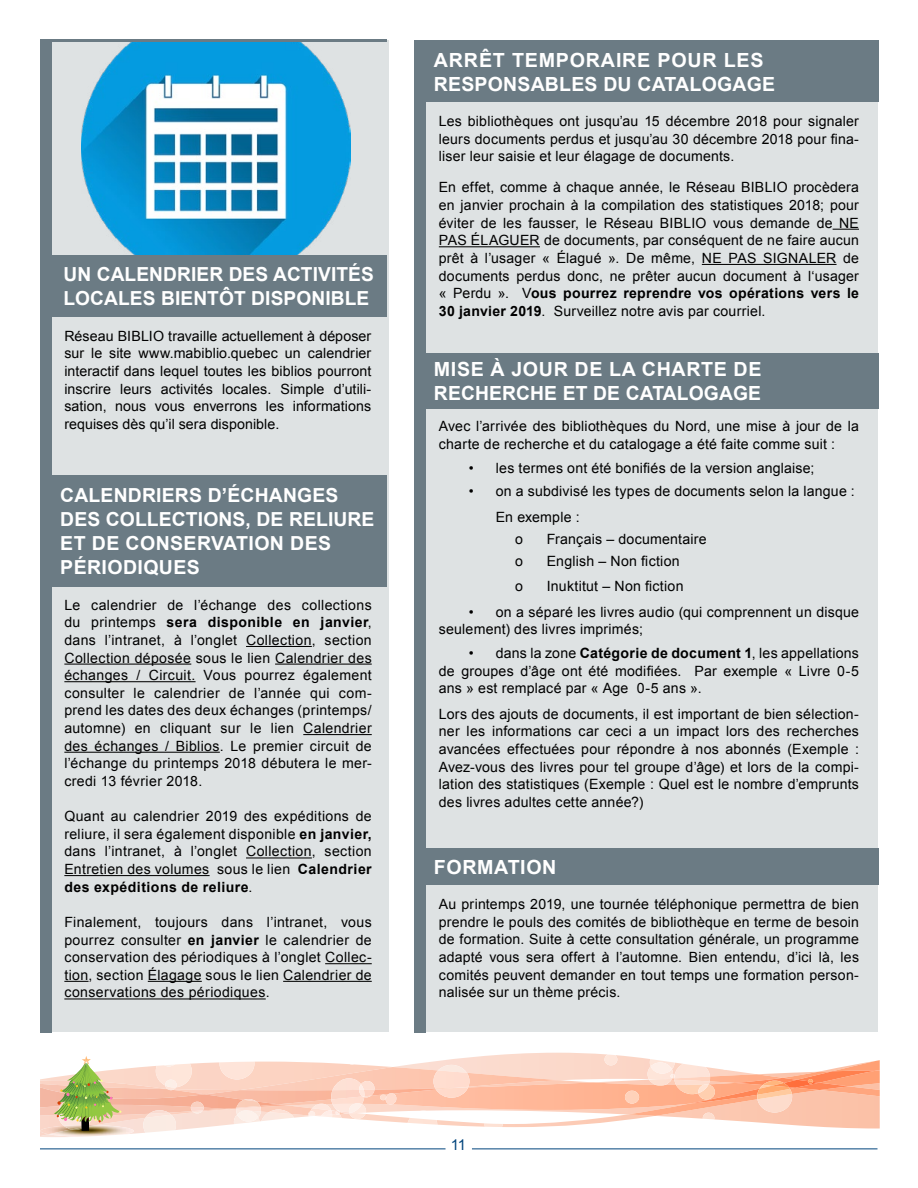
<style>
.page{position:relative;width:918px;height:1188px;background:#fff}
.page>*{position:absolute;margin:0;border:0;box-sizing:border-box;transform-origin:0 0}
.t1{font:700 19.5px/24px "Arial";letter-spacing:.01em;color:#fff}
.t2{font:700 19.5px "Arial";letter-spacing:.03em;color:#fff}
.t3{font:700 19.35px/24px "Arial";letter-spacing:.005em;color:#fff}
.t4{font:15px "Arial";color:#00447c}
.t5{font:14.1px/17.7px "Arial";letter-spacing:.015em;color:#000;text-align:justify}
.s1{font-weight:700}
</style>
<div class="page">
<hr style="left:40px;top:1149px;width:406px;height:1px;background:#00447c">
<hr style="left:472px;top:1149px;width:406px;height:1px;background:#00447c">
<div style="left:52px;top:40px;width:336px;height:992px;background:#dee2e3"></div>
<div style="left:426px;top:40px;width:452px;height:992px;background:#dee2e3"></div>
<img style="left:82px;top:42px;width:269px;height:213px">
<div style="left:40px;top:255px;width:347px;height:61px;background:#6b7b84"></div>
<div style="left:414px;top:40px;width:465px;height:62px;background:#6b7b84"></div>
<div style="left:40px;top:475px;width:347px;height:112px;background:#6b7b84"></div>
<div style="left:40px;top:42px;width:12px;height:990px;background:#6b7b84"></div>
<div style="left:414px;top:42px;width:12px;height:990px;background:#6b7b84"></div>
<hr style="left:40px;top:39px;width:347px;height:3px;background:#6b7b84">
<hr style="left:246px;top:646px;width:66px;height:1px;background:#000">
<hr style="left:64px;top:664px;width:127px;height:1px;background:#000">
<hr style="left:275px;top:664px;width:97px;height:1px;background:#000">
<hr style="left:64px;top:681px;width:132px;height:1px;background:#000">
<hr style="left:303px;top:734px;width:69px;height:1px;background:#000">
<hr style="left:64px;top:752px;width:156px;height:1px;background:#000">
<hr style="left:246px;top:857px;width:66px;height:1px;background:#000">
<hr style="left:64px;top:875px;width:146px;height:1px;background:#000">
<hr style="left:325px;top:963px;width:47px;height:1px;background:#000">
<svg style="left:64px;top:981px;width:25px;height:1px"></svg>
<hr style="left:148px;top:981px;width:54px;height:1px;background:#000">
<hr style="left:283px;top:981px;width:89px;height:1px;background:#000">
<hr style="left:64px;top:998px;width:202px;height:1px;background:#000">
<svg style="left:833px;top:229px;width:26px;height:1px"></svg>
<hr style="left:439px;top:246px;width:101px;height:1px;background:#000">
<hr style="left:702px;top:264px;width:135px;height:1px;background:#000">
<div style="left:414px;top:353px;width:465px;height:55px;background:#6b7b84"></div>
<div style="left:414px;top:848px;width:465px;height:37px;background:#6b7b84"></div>
<svg style="left:40px;top:1052px;width:840px;height:85px"></svg>
<h2 class="t3" style="left:64px;top:263px;width:312px">UN CALENDRIER DES ACTIVITÉS<br>LOCALES BIENTÔT DISPONIBLE</h2>
<p class="t5" style="left:64px;top:327px;width:309px">Réseau BIBLIO travaille actuellement à déposer sur le site www.mabiblio.quebec un calendrier interactif dans lequel toutes les biblios pourront inscrire leurs activités locales. Simple d’utili&shy;sation, nous vous enverrons les informations requises dès qu’il sera disponible.</p>
<h2 class="t3" style="left:60px;top:483px;width:316px">CALENDRIERS D’ÉCHANGES<br>DES COLLECTIONS, DE RELIURE<br>ET DE CONSERVATION DES<br>PÉRIODIQUES</h2>
<p class="t5" style="left:64px;top:596px;width:309px">Le calendrier de l’échange des collections du printemps <span class="s1">SERA DISPONIBLE EN JANVIER</span>, dans l’intranet, à l’onglet Collection, section Collection déposée sous le lien Calendrier des échanges / Circuit. Vous pourrez également consulter le calendrier de l’année qui com&shy;prend les dates des deux échanges (printemps/ automne) en cliquant sur le lien Calendrier des échanges / Biblios. Le premier circuit de l’échange du printemps 2018 débutera le mer&shy;credi 13 février 2018.</p>
<p class="t5" style="left:64px;top:807px;width:309px">Quant au calendrier 2019 des expéditions de reliure, il sera également disponible <span class="s1">EN JANVIER, </span>dans l’intranet, à l’onglet Collection, section Entretien des volumes sous le lien <span class="s1">CALENDRIER DES EXPÉDITIONS DE RELIURE</span>.</p>
<p class="t5" style="left:64px;top:913px;width:309px">Finalement, toujours dans l’intranet, vous pourrez consulter <span class="s1">EN JANVIER</span> le calendrier de conservation des périodiques à l’onglet Collec&shy;tion, section Élagage sous le lien Calendrier de conservations des périodiques.</p>
<h1 class="t1" style="left:434px;top:48px;width:343px">ARRÊT TEMPORAIRE POUR LES<br>RESPONSABLES DU CATALOGAGE</h1>
<p class="t5" style="left:439px;top:112px;width:422px">Les bibliothèques ont jusqu’au 15 décembre 2018 pour signaler leurs documents perdus et jusqu’au 30 décembre 2018 pour fina&shy;liser leur saisie et leur élagage de documents.</p>
<p class="t5" style="left:439px;top:179px;width:422px">En effet, comme à chaque année, le Réseau BIBLIO procèdera en janvier prochain à la compilation des statistiques 2018; pour éviter de les fausser, le Réseau BIBLIO vous demande de NE PAS ÉLAGUER de documents, par conséquent de ne faire aucun prêt à l’usager « Élagué ». De même, NE PAS SIGNALER de documents perdus donc, ne prêter aucun document à l‘usager « Perdu ». V<span class="s1">OUS POURREZ REPRENDRE VOS OPÉRATIONS VERS LE 30 JANVIER 2019</span>. Surveillez notre avis par courriel.</p>
<h1 class="t1" style="left:434px;top:357px;width:329px">MISE À JOUR DE LA CHARTE DE<br>RECHERCHE ET DE CATALOGAGE</h1>
<p class="t5" style="left:439px;top:418px;width:422px">Avec l’arrivée des bibliothèques du Nord, une mise à jour de la charte de recherche et du catalogage a été faite comme suit :</p>
<p class="t5" style="left:469px;top:459px;width:347px">• les termes ont été bonifiés de la version anglaise;</p>
<p class="t5" style="left:496px;top:479px;width:361px;line-height:25.2px;text-indent:-27px">• on a subdivisé les types de documents selon la langue :<br>En exemple :</p>
<p class="t5" style="left:515px;top:530px;width:9px">o</p>
<p class="t5" style="left:547px;top:530px;width:161px">Français – documentaire</p>
<p class="t5" style="left:515px;top:553px;width:9px">o</p>
<p class="t5" style="left:547px;top:553px;width:134px">English – Non fiction</p>
<p class="t5" style="left:515px;top:578px;width:9px">o</p>
<p class="t5" style="left:547px;top:578px;width:138px">Inuktitut – Non fiction</p>
<p class="t5" style="left:439px;top:603px;width:422px;text-indent:30px">• on a séparé les livres audio (qui comprennent un disque seulement) des livres imprimés;</p>
<p class="t5" style="left:439px;top:644px;width:422px;text-indent:30px">• dans la zone <span class="s1">CATÉGORIE DE DOCUMENT 1</span>, les appellations de groupes d’âge ont été modifiées. Par exemple « Livre 0-5 ans » est remplacé par « Age 0-5 ans ».</p>
<p class="t5" style="left:439px;top:705px;width:422px">Lors des ajouts de documents, il est important de bien sélection&shy;ner les informations car ceci a un impact lors des recherches avancées effectuées pour répondre à nos abonnés (Exemple :<br>Avez-vous des livres pour tel groupe d’âge) et lors de la compi&shy;lation des statistiques (Exemple : Quel est le nombre d’emprunts des livres adultes cette année?)</p>
<h1 class="t2" style="left:434px;top:857px;width:124px">FORMATION</h1>
<p class="t5" style="left:439px;top:896px;width:422px">Au printemps 2019, une tournée téléphonique permettra de bien prendre le pouls des comités de bibliothèque en terme de besoin de formation. Suite à cette consultation générale, un programme adapté vous sera offert à l’automne. Bien entendu, d’ici là, les comités peuvent demander en tout temps une formation person&shy;nalisée sur un thème précis.</p>
<p class="t4" style="left:451px;top:1136px;width:17px">11</p>
</div>
